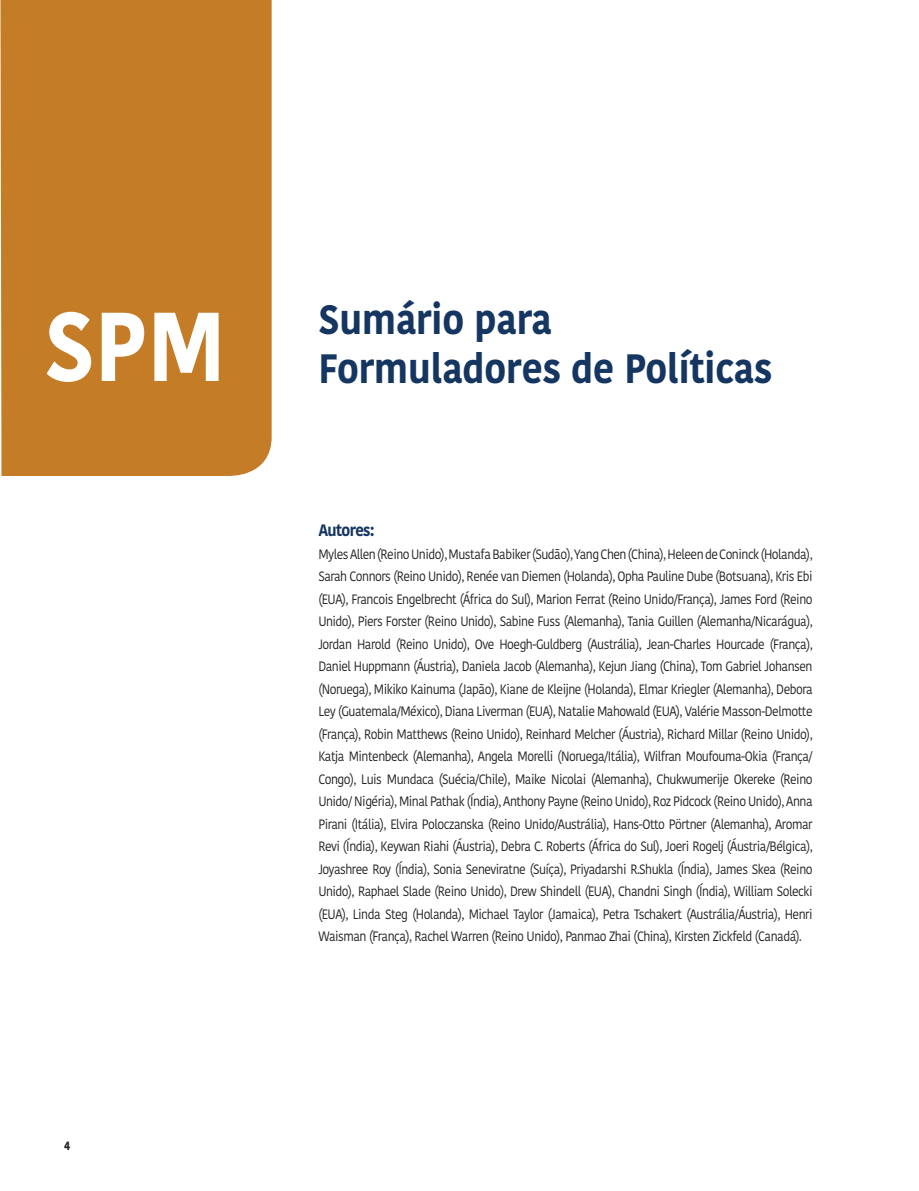
<style>
.page{position:relative;width:919px;height:1191px;background:#fff}
.page>*{position:absolute;margin:0;border:0;box-sizing:border-box;transform-origin:0 0}
.t1{font:700 97.35px "Kohinoor Bangla";color:#fff;scale:.9 1}
.t2{font:700 40.95px "Kohinoor Bangla";color:#153661;scale:.9 1}
.TEXTO{font:700 16.5px "Kohinoor Bangla";letter-spacing:-.04em;color:#153661;scale:.9 1}
.TEXTO-2{font:13.5px/22.5px "Kohinoor Bangla";letter-spacing:-.04em;color:#231f20;text-align:justify;scale:.9 1}
.TEXTO-3{font:700 12.45px "Kohinoor Bangla";color:#231f20;scale:.9 1}
</style>
<div class="page">
<div style="left:0;top:0;width:271px;height:476px;background:#c47c27"></div>
<p class="t1" style="left:44px;top:261px;width:203px">SPM</p>
<p class="TEXTO-3" style="left:64px;top:1134px;width:8px">4</p>
<p class="t2" style="left:318px;top:284px;width:260px">Sumário para</p>
<p class="t2" style="left:318px;top:333px;width:506px">Formuladores de Políticas</p>
<p class="TEXTO" style="left:318px;top:516px;width:64px">Autores:</p>
<p class="TEXTO-2" style="left:318px;top:542px;width:550px">Myles Allen (Reino Unido), Mustafa Babiker (Sudão), Yang Chen (China), Heleen de Coninck (Holanda), Sarah Connors (Reino Unido), Renée van Diemen (Holanda), Opha Pauline Dube (Botsuana), Kris Ebi (EUA), Francois Engelbrecht (África do Sul), Marion Ferrat (Reino Unido/França), James Ford (Reino Unido), Piers Forster (Reino Unido), Sabine Fuss (Alemanha), Tania Guillen (Alemanha/Nicarágua), Jordan Harold (Reino Unido), Ove Hoegh-Guldberg (Austrália), Jean-Charles Hourcade (França), Daniel Huppmann (Áustria), Daniela Jacob (Alemanha), Kejun Jiang (China), Tom Gabriel Johansen (Noruega), Mikiko Kainuma (Japão), Kiane de Kleijne (Holanda), Elmar Kriegler (Alemanha), Debora Ley (Guatemala/México), Diana Liverman (EUA), Natalie Mahowald (EUA), Valérie Masson-Delmotte (França), Robin Matthews (Reino Unido), Reinhard Melcher (Áustria), Richard Millar (Reino Unido), Katja Mintenbeck (Alemanha), Angela Morelli (Noruega/Itália), Wilfran Moufouma-Okia (França/ Congo), Luis Mundaca (Suécia/Chile), Maike Nicolai (Alemanha), Chukwumerije Okereke (Reino Unido/ Nigéria), Minal Pathak (Índia), Anthony Payne (Reino Unido), Roz Pidcock (Reino Unido), Anna Pirani (Itália), Elvira Poloczanska (Reino Unido/Austrália), Hans-Otto Pörtner (Alemanha), Aromar Revi (Índia), Keywan Riahi (Áustria), Debra C. Roberts (África do Sul), Joeri Rogelj (Áustria/Bélgica), Joyashree Roy (Índia), Sonia Seneviratne (Suíça), Priyadarshi R.Shukla (Índia), James Skea (Reino Unido), Raphael Slade (Reino Unido), Drew Shindell (EUA), Chandni Singh (Índia), William Solecki (EUA), Linda Steg (Holanda), Michael Taylor (Jamaica), Petra Tschakert (Austrália/Áustria), Henri Waisman (França), Rachel Warren (Reino Unido), Panmao Zhai (China), Kirsten Zickfeld (Canadá).</p>
</div>
